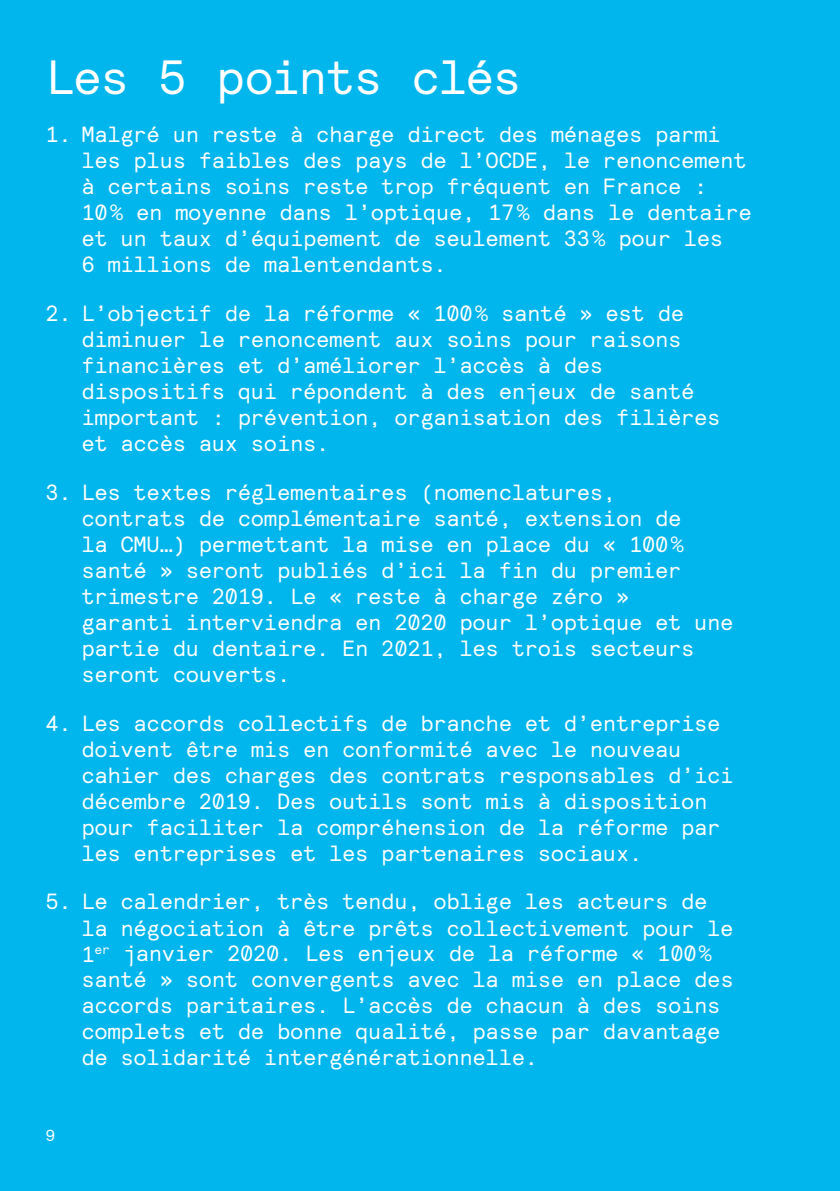
<style>
.page{position:relative;width:840px;height:1191px;background:#fff}
.page>*{position:absolute;margin:0;border:0;box-sizing:border-box;transform-origin:0 0}
.t1{font:48px "Relative Mono 10 Pitch";letter-spacing:-.035em;color:#fff}
.t2{font:22px/26px "Relative Mono 10 Pitch";letter-spacing:-.01em;color:#fff}
.t3{font:16px "Relative";color:#fff}
</style>
<div class="page">
<div style="left:0;top:0;width:839px;height:1191px;background:#00b6ec"></div>
<h1 class="t1" style="left:45px;top:46px;width:477px">Les 5 points clés</h1>
<p class="t2" style="left:81px;top:121px;width:671px;text-indent:-36px">1. Malgré un reste à charge direct des ménages parmi les plus faibles des pays de l’OCDE, le renoncement à certains soins reste trop fréquent en France :<br>10% en moyenne dans l’optique, 17% dans le dentaire et un taux d’équipement de seulement 33% pour les<br>6 millions de malentendants.</p>
<p class="t2" style="left:81px;top:300px;width:640px;text-indent:-36px">2. L’objectif de la réforme « 100% santé » est de diminuer le renoncement aux soins pour raisons financières et d’améliorer l’accès à des dispositifs qui répondent à des enjeux de santé important : prévention, organisation des filières et accès aux soins.</p>
<p class="t2" style="left:81px;top:479px;width:653px;text-indent:-36px">3. Les textes réglementaires (nomenclatures,<br>contrats de complémentaire santé, extension de<br>la CMU…) permettant la mise en place du « 100% santé » seront publiés d’ici la fin du premier trimestre 2019. Le « reste à charge zéro »<br>garanti interviendra en 2020 pour l’optique et une partie du dentaire. En 2021, les trois secteurs seront couverts.</p>
<p class="t2" style="left:81px;top:709px;width:653px;text-indent:-36px">4. Les accords collectifs de branche et d’entreprise doivent être mis en conformité avec le nouveau cahier des charges des contrats responsables d’ici décembre 2019. Des outils sont mis à disposition pour faciliter la compréhension de la réforme par les entreprises et les partenaires sociaux.</p>
<p class="t2" style="left:81px;top:888px;width:653px;text-indent:-36px">5. Le calendrier, très tendu, oblige les acteurs de la négociation à être prêts collectivement pour le 1<sup>er</sup> janvier 2020. Les enjeux de la réforme « 100% santé » sont convergents avec la mise en place des accords paritaires. L’accès de chacun à des soins complets et de bonne qualité, passe par davantage de solidarité intergénérationnelle.</p>
<p class="t3" style="left:45px;top:1125px;width:11px">9</p>
</div>
